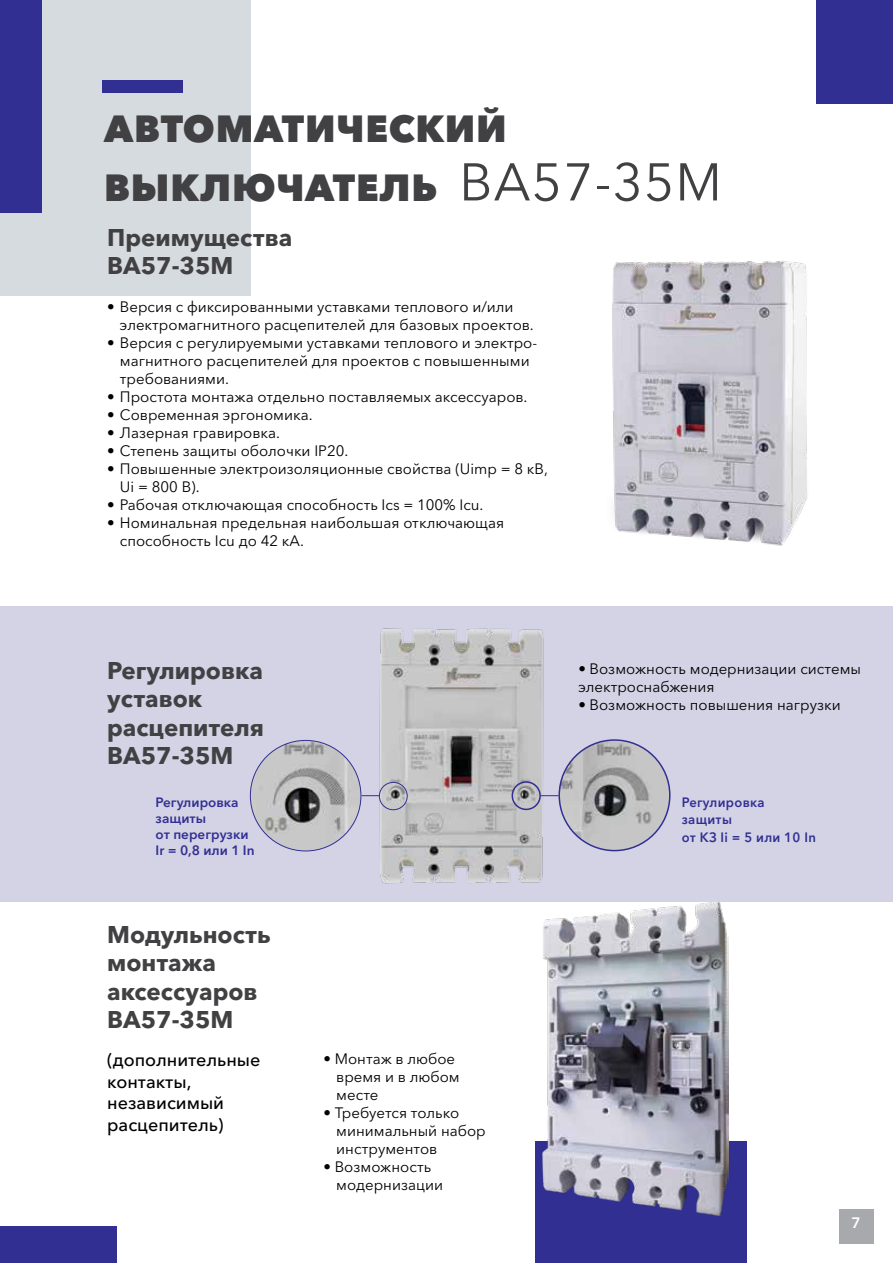
<style>
.page{position:relative;width:893px;height:1263px;background:#fff}
.page>*{position:absolute;margin:0;border:0;box-sizing:border-box;transform-origin:0 0}
.t1{font:800 37.5px/58.5px "Avenir Next Cyr";letter-spacing:.02em;color:#414042}
.t2{font:700 24px/28.5px "Avenir Next Cyr";color:#414042}
.t3{font:500 18px/21.6px "Avenir Next Cyr";color:#000}
.t4{font:15px/18px "Avenir Next Cyr";color:#000}
.t5{font:600 15px "Avenir Next Cyr";color:#fff}
.t6{font:600 13.5px/16.2px "Avenir Next Cyr";color:#313092}
.t7{font:600 13.5px/17.7px "Avenir Next Cyr";letter-spacing:.025em;color:#313092;scale:.96 1}
.s1{font-weight:400;font-size:52.5px}
</style>
<div class="page">
<div style="left:0;top:1227px;width:117px;height:36px;background:#313092"></div>
<div style="left:839px;top:1209px;width:34px;height:34px;background:#a7a9ac"></div>
<div style="left:0;top:606px;width:893px;height:295px;background:#d4d3e6"></div>
<div style="left:0;top:0;width:251px;height:295px;background:#d6dbdf"></div>
<div style="left:816px;top:0;width:77px;height:103px;background:#313092"></div>
<div style="left:535px;top:1142px;width:212px;height:121px;background:#313092"></div>
<div style="left:102px;top:80px;width:81px;height:13px;background:#313092"></div>
<img style="left:542px;top:901px;width:187px;height:314px">
<img style="left:612px;top:260px;width:196px;height:286px">
<img style="left:373px;top:628px;width:176px;height:256px">
<div style="left:379px;top:782px;width:29px;height:28px;border:1px solid #313092;border-radius:50%"></div>
<img style="left:250px;top:740px;width:111px;height:111px;border-radius:55px">
<div style="left:512px;top:781px;width:29px;height:29px;border:2px solid #313092;border-radius:50%"></div>
<img style="left:559px;top:740px;width:111px;height:110px;border-radius:55px">
<div style="left:558px;top:739px;width:113px;height:112px;border:2px solid #313092;border-radius:50%"></div>
<svg style="left:362px;top:795px;width:17px;height:1px"></svg>
<svg style="left:541px;top:795px;width:17px;height:1px"></svg>
<div style="left:0;top:0;width:41px;height:212px;background:#313092"></div>
<h1 class="t1" style="left:104px;top:100px;width:619px">АВТОМАТИЧЕСКИЙ<br>ВЫКЛЮЧАТЕЛЬ <span class="s1">ВА57-35М</span></h1>
<h2 class="t2" style="left:107px;top:223px;width:187px">Преимущества<br>ВА57-35М</h2>
<p class="t4" style="left:120px;top:298px;width:415px;text-indent:-13px">• Версия с фиксированными уставками теплового и/или электромагнитного расцепителей для базовых проектов.</p>
<p class="t4" style="left:120px;top:334px;width:419px;text-indent:-13px">• Версия с регулируемыми уставками теплового и электро&shy;магнитного расцепителей для проектов с повышенными требованиями.</p>
<p class="t4" style="left:107px;top:388px;width:422px">• Простота монтажа отдельно поставляемых аксессуаров.</p>
<p class="t4" style="left:107px;top:406px;width:207px">• Современная эргономика.</p>
<p class="t4" style="left:107px;top:424px;width:174px">• Лазерная гравировка.</p>
<p class="t4" style="left:107px;top:442px;width:243px">• Степень защиты оболочки IP20.</p>
<p class="t4" style="left:120px;top:460px;width:430px;text-indent:-13px">• Повышенные электроизоляционные свойства (Uimp = 8 кB,<br>Ui = 800 B).</p>
<p class="t4" style="left:107px;top:496px;width:378px">• Рабочая отключающая способность Ics = 100% Icu.</p>
<p class="t4" style="left:120px;top:514px;width:386px;text-indent:-13px">• Номинальная предельная наибольшая отключающая способность Icu до 42 кА.</p>
<h2 class="t2" style="left:107px;top:656px;width:159px">Регулировка уставок расцепителя<br>ВА57-35М</h2>
<p class="t4" style="left:578px;top:660px;width:284px">• Возможность модернизации системы электроснабжения</p>
<p class="t4" style="left:578px;top:696px;width:264px">• Возможность повышения нагрузки</p>
<p class="t6" style="left:156px;top:794px;width:100px">Регулировка защиты<br>от перегрузки<br>Ir = 0,8 или 1 In</p>
<p class="t7" style="left:682px;top:793px;width:141px">Регулировка защиты<br>от КЗ Ii = 5 или 10 In</p>
<h2 class="t2" style="left:107px;top:920px;width:165px">Модульность монтажа аксессуаров<br>ВА57-35М</h2>
<p class="t3" style="left:107px;top:1049px;width:155px">(дополнительные контакты, независимый расцепитель)</p>
<p class="t4" style="left:336px;top:1050px;width:125px;text-indent:-13px">• Монтаж в любое время и в любом месте</p>
<p class="t4" style="left:336px;top:1104px;width:151px;text-indent:-13px">• Требуется только минимальный набор инструментов</p>
<p class="t4" style="left:336px;top:1158px;width:108px;text-indent:-13px">• Возможность модернизации</p>
<p class="t5" style="left:851px;top:1214px;width:11px">7</p>
</div>
